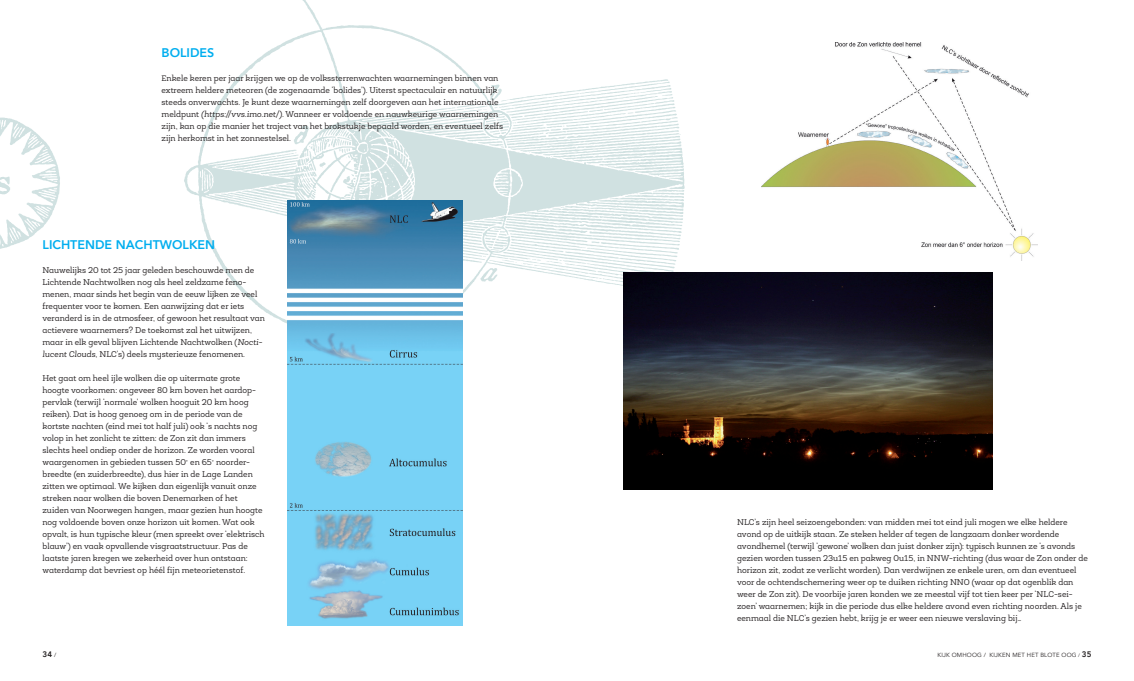
<style>
.page{position:relative;width:1134px;height:681px;background:#fff}
.page>*{position:absolute;margin:0;border:0;box-sizing:border-box;transform-origin:0 0}
.t1{font:800 12.5px "Avenir";color:#00aeef}
.t2{font:8.5px/12px "Roble Alt";color:#231f20}
.t3{font:800 8px "Avenir";color:#231f20}
.t4{font:6px "Avenir";letter-spacing:.02em;color:#231f20}
.s1{font-size:8px}
.s2{font-style:italic}
.s3{font-weight:400;font-size:6px}
.s4{font-size:5px}
.s5{font-weight:800;font-size:8px}
</style>
<div class="page">
<svg style="left:0;top:0;width:685px;height:381px"></svg>
<img style="left:624px;top:273px;width:368px;height:216px">
<img style="left:761px;top:42px;width:276px;height:219px">
<img style="left:288px;top:201px;width:174px;height:424px">
<h1 class="t1" style="left:162px;top:44px;width:54px">BOLIDES</h1>
<p class="t2" style="left:162px;top:72px;width:343px"><span class="s1">E</span>nkele keren per jaar krijgen we op de volkssterrenwachten waarnemingen binnen van extreem heldere meteoren (de zogenaamde ‘bolides’). Uiterst spectaculair en natuurlijk steeds onverwachts. Je kunt deze waarnemingen zelf doorgeven aan het internationale meldpunt <span class="s2">(https://vvs.imo.net/).</span> Wanneer er voldoende en nauwkeurige waarnemingen zijn, kan op die manier het traject van het brokstukje bepaald worden, en eventueel zelfs zijn herkomst in het zonnestelsel.</p>
<h1 class="t1" style="left:43px;top:236px;width:174px">LICHTENDE NACHTWOLKEN</h1>
<p class="t2" style="left:43px;top:264px;width:224px">Nauwelijks 20 tot 25 jaar geleden beschouwde men de Lichtende Nachtwolken nog als heel zeldzame feno&shy;menen, maar sinds het begin van de eeuw lijken ze veel frequenter voor te komen. Een aanwijzing dat er iets veranderd is in de atmosfeer, of gewoon het resultaat van actievere waarnemers? De toekomst zal het uitwijzen, maar in elk geval blijven Lichtende Nachtwolken (<span class="s2">Nocti&shy;lucent Clouds</span>, NLC’s) deels mysterieuze fenomenen.</p>
<p class="t2" style="left:43px;top:372px;width:224px">Het gaat om heel ijle wolken die op uitermate grote hoogte voorkomen: ongeveer 80 km boven het aardop&shy;pervlak (terwijl ‘normale’ wolken hooguit 20 km hoog reiken). Dat is hoog genoeg om in de periode van de kortste nachten (eind mei tot half juli) ook ‘s nachts nog volop in het zonlicht te zitten: de Zon zit dan immers slechts heel ondiep onder de horizon. Ze worden vooral waargenomen in gebieden tussen 50° en 65° noorder&shy;breedte (en zuiderbreedte), dus hier in de Lage Landen zitten we optimaal. We kijken dan eigenlijk vanuit onze streken naar wolken die boven Denemarken of het zuiden van Noorwegen hangen, maar gezien hun hoogte nog voldoende boven onze horizon uit komen. Wat ook opvalt, is hun typische kleur (men spreekt over ‘elektrisch blauw’) en vaak opvallende visgraatstructuur. Pas de laatste jaren kregen we zekerheid over hun ontstaan: waterdamp dat bevriest op héél fijn meteorietenstof.</p>
<p class="t2" style="left:737px;top:516px;width:352px">NLC’s zijn heel seizoengebonden: van midden mei tot eind juli mogen we elke heldere avond op de uitkijk staan. Ze steken helder af tegen de langzaam donker wordende avondhemel (terwijl ‘gewone’ wolken dan juist donker zijn): typisch kunnen ze ‘s avonds gezien worden tussen 23u15 en pakweg 0u15, in NNW-richting (dus waar de Zon onder de horizon zit, zodat ze verlicht worden). Dan verdwijnen ze enkele uren, om dan eventueel voor de ochtendschemering weer op te duiken richting NNO (waar op dat ogenblik dan weer de Zon zit). De voorbije jaren konden we ze meestal vijf tot tien keer per ‘NLC-sei&shy;zoen’ waarnemen; kijk in die periode dus elke heldere avond even richting noorden. Als je eenmaal die NLC’s gezien hebt, krijg je er weer een nieuwe verslaving bij…</p>
<p class="t3" style="left:43px;top:648px;width:15px">34 <span class="s3">/</span></p>
<p class="t4" style="left:937px;top:650px;width:155px">KIJK OMHOOG / KIJKEN MET HET BLOTE OOG <span class="s4">/</span> <span class="s5">35</span></p>
</div>
